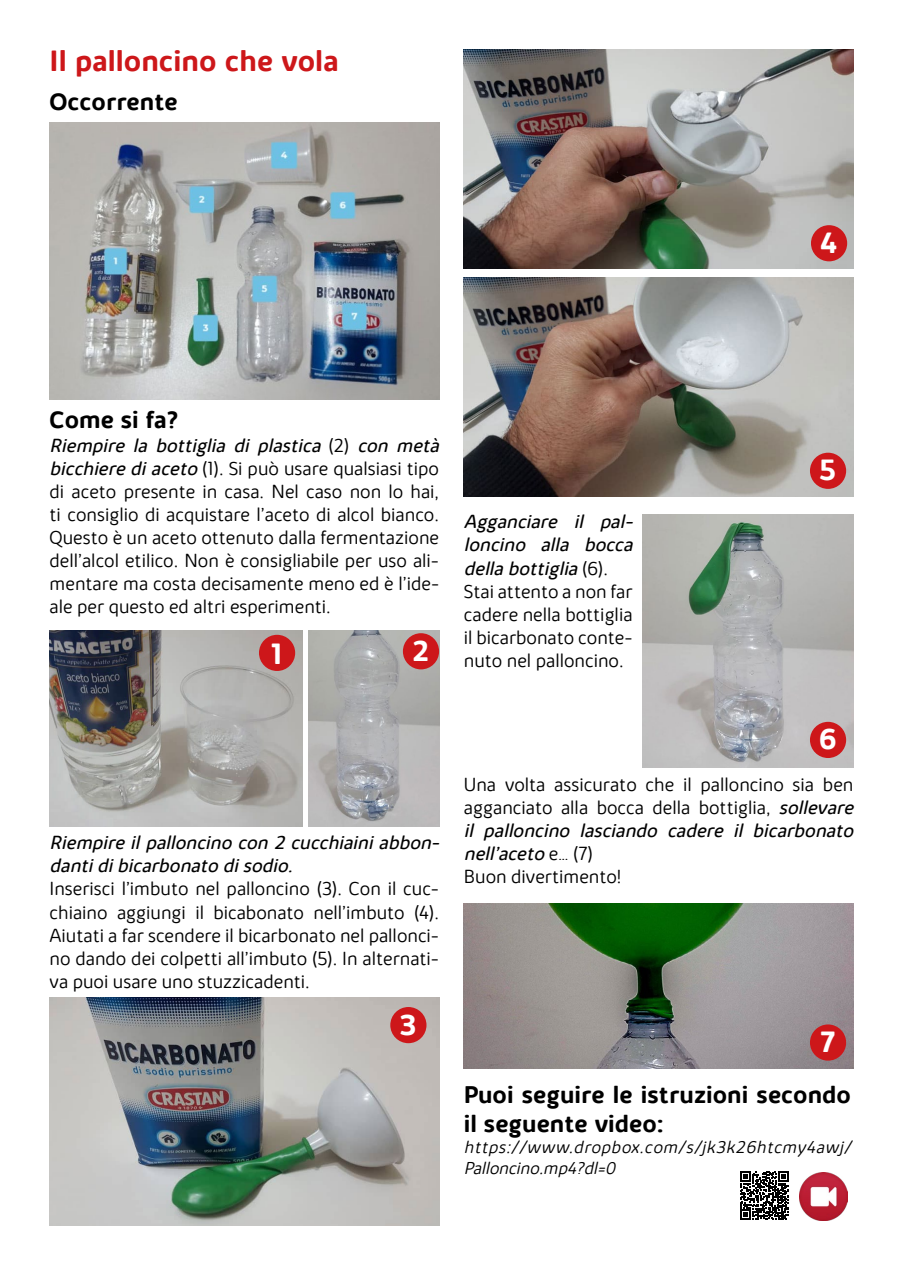
<style>
.page{position:relative;width:903px;height:1275px;background:#fff}
.page>*{position:absolute;margin:0;border:0;box-sizing:border-box;transform-origin:0 0}
.t1{font:700 29.75px "Kabrio Alternate";color:#cd171a}
.t2{font:700 29.75px "Kabrio Alternate";color:#fff}
.t3{font:700 24.5px/29.4px "Kabrio Alternate";color:#000}
.t4{font:300 19.25px/23.1px "Kabrio Alternate";color:#000;text-align:justify}
.t5{font:italic 19.25px/23.1px "Kabrio Alternate";color:#000}
.t6{font:italic 300 17.5px/21px "Kabrio Alternate";letter-spacing:.035em;color:#000}
.s1{font-weight:400;font-style:italic}
</style>
<div class="page">
<img style="left:309px;top:630px;width:130px;height:196px">
<div style="left:403px;top:633px;width:36px;height:36px;background:#cd171a;border-radius:50%"></div>
<svg style="left:740px;top:1171px;width:48px;height:49px"></svg>
<img style="left:799px;top:1172px;width:48px;height:48px">
<img style="left:50px;top:123px;width:389px;height:277px">
<img style="left:50px;top:630px;width:253px;height:196px">
<img style="left:50px;top:997px;width:389px;height:228px">
<div style="left:259px;top:635px;width:36px;height:36px;background:#cd171a;border-radius:50%"></div>
<div style="left:390px;top:1007px;width:36px;height:36px;background:#cd171a;border-radius:50%"></div>
<img style="left:464px;top:50px;width:389px;height:219px">
<div style="left:811px;top:225px;width:36px;height:36px;background:#cd171a;border-radius:50%"></div>
<img style="left:464px;top:278px;width:389px;height:219px">
<img style="left:642px;top:514px;width:211px;height:253px">
<div style="left:810px;top:453px;width:36px;height:36px;background:#cd171a;border-radius:50%"></div>
<div style="left:810px;top:722px;width:36px;height:36px;background:#cd171a;border-radius:50%"></div>
<img style="left:464px;top:903px;width:389px;height:166px">
<div style="left:810px;top:1024px;width:36px;height:37px;background:#cd171a;border-radius:50%"></div>
<h1 class="t1" style="left:50px;top:43px;width:291px">Il palloncino che vola</h1>
<p class="t3" style="left:50px;top:87px;width:130px">Occorrente</p>
<h1 class="t2" style="left:820px;top:224px;width:19px">4</h1>
<p class="t3" style="left:50px;top:406px;width:130px">Come si fa?</p>
<p class="t4" style="left:50px;top:434px;width:391px"><span class="s1">Riempire la bottiglia di plastica</span> (2) <span class="s1">con metà bicchiere di aceto</span> (1). Si può usare qualsiasi tipo di aceto presente in casa. Nel caso non lo hai, ti consiglio di acquistare l’aceto di alcol bianco.<br>Questo è un aceto ottenuto dalla fermentazione dell’alcol etilico. Non è consigliabile per uso ali&shy;mentare ma costa decisamente meno ed è l’ide&shy;ale per questo ed altri esperimenti.</p>
<h1 class="t2" style="left:271px;top:635px;width:13px">1</h1>
<h1 class="t2" style="left:412px;top:632px;width:19px">2</h1>
<p class="t5" style="left:50px;top:831px;width:391px">Riempire il palloncino con 2 cucchiaini abbon&shy;danti di bicarbonato di sodio.</p>
<p class="t4" style="left:50px;top:878px;width:391px">Inserisci l’imbuto nel palloncino (3). Con il cuc&shy;chiaino aggiungi il bicabonato nell’imbuto (4).<br>Aiutati a far scendere il bicarbonato nel pallonci&shy;no dando dei colpetti all’imbuto (5). In alternati&shy;va puoi usare uno stuzzicadenti.</p>
<h1 class="t2" style="left:400px;top:1006px;width:18px">3</h1>
<p class="t4" style="left:464px;top:510px;width:170px;text-align:left"><span class="s1">Agganciare il pal&shy;loncino alla bocca della bottiglia</span> (6).<br>Stai attento a non far cadere nella bottiglia il bicarbonato conte&shy;nuto nel palloncino.</p>
<h1 class="t2" style="left:819px;top:452px;width:19px">5</h1>
<h1 class="t2" style="left:819px;top:721px;width:19px">6</h1>
<p class="t4" style="left:464px;top:773px;width:391px;text-align:left">Una volta assicurato che il palloncino sia ben agganciato alla bocca della bottiglia, <span class="s1">sollevare il palloncino lasciando cadere il bicarbonato nell’aceto</span> e… (7)<br>Buon divertimento!</p>
<h1 class="t2" style="left:820px;top:1024px;width:17px">7</h1>
<p class="t3" style="left:464px;top:1080px;width:388px">Puoi seguire le istruzioni secondo il seguente video:</p>
<p class="t6" style="left:464px;top:1137px;width:389px">https://www.dropbox.com/s/jk3k26htcmy4awj/<br>Palloncino.mp4?dl=0</p>
</div>
